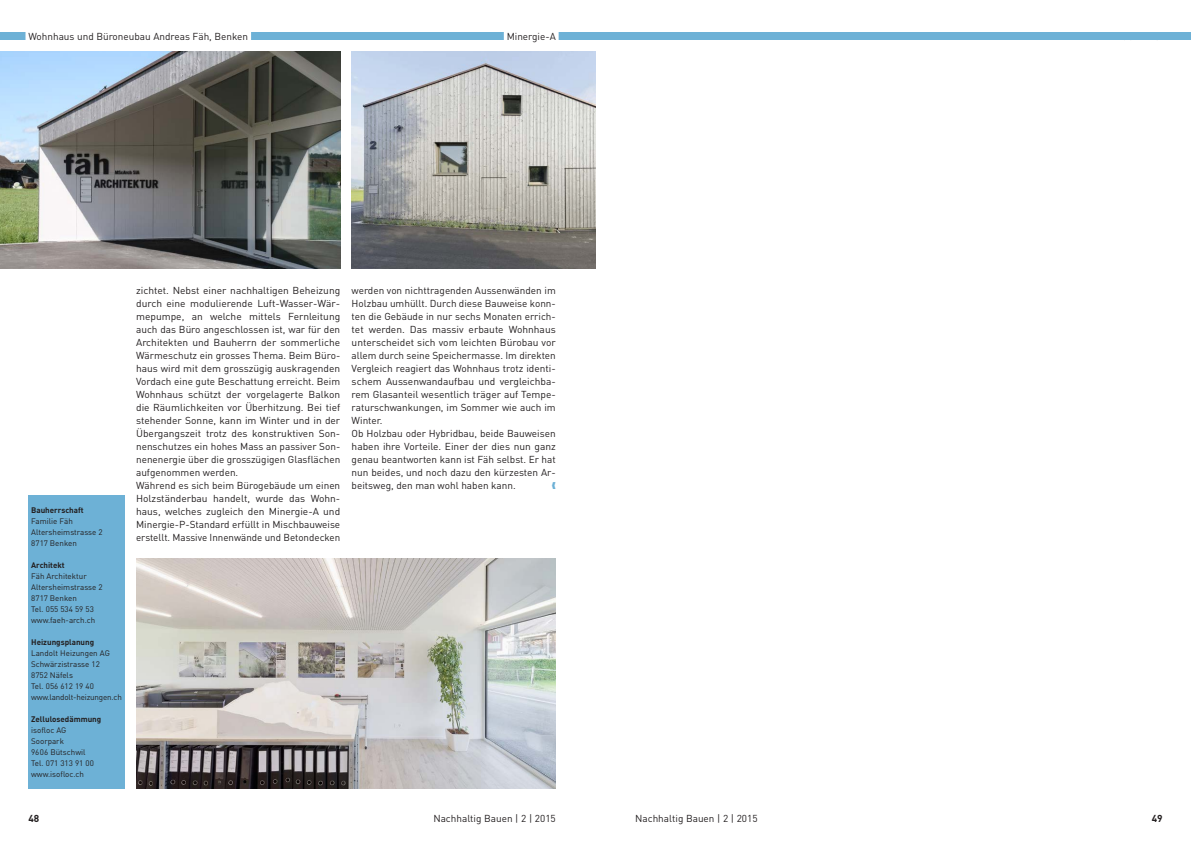
<style>
.page{position:relative;width:1191px;height:842px;background:#fff}
.page>*{position:absolute;margin:0;border:0;box-sizing:border-box;transform-origin:0 0}
.t1{font:10px/13px "DIN";color:#231f20}
.t2{font:700 10px "DIN";color:#231f20}
.t3{font:8px/11px "DIN";color:#231f20}
.t4{font:700 8px "DIN";color:#231f20}
</style>
<div class="page">
<div style="left:0;top:32px;width:1191px;height:8px;background:#6db1d6"></div>
<div style="left:26px;top:30px;width:225px;height:11px;background:#fff"></div>
<img style="left:0;top:51px;width:340px;height:217px">
<img style="left:351px;top:51px;width:244px;height:217px">
<img style="left:136px;top:558px;width:420px;height:230px">
<div style="left:28px;top:495px;width:97px;height:293px;background:#6db1d6"></div>
<div style="left:504px;top:30px;width:54px;height:11px;background:#fff"></div>
<p class="t1" style="left:28px;top:29px;width:221px">Wohnhaus und Büroneubau Andreas Fäh, Benken</p>
<p class="t1" style="left:506px;top:29px;width:51px">Minergie-A</p>
<p class="t4" style="left:31px;top:505px;width:54px">Bauherrschaft</p>
<p class="t3" style="left:31px;top:515px;width:73px">Familie Fäh<br>Altersheimstrasse 2<br>8717 Benken</p>
<p class="t4" style="left:31px;top:560px;width:35px">Architekt</p>
<p class="t3" style="left:31px;top:570px;width:73px">Fäh Architektur<br>Altersheimstrasse 2<br>8717 Benken<br>Tel. 055 534 59 53 www.faeh-arch.ch</p>
<p class="t4" style="left:31px;top:637px;width:65px">Heizungsplanung</p>
<p class="t3" style="left:31px;top:647px;width:92px">Landolt Heizungen AG<br>Schwärzistrasse 12<br>8752 Näfels<br>Tel. 056 612 19 40 www.landolt-heizungen.ch</p>
<p class="t4" style="left:31px;top:714px;width:72px">Zellulosedämmung</p>
<p class="t3" style="left:31px;top:724px;width:64px">isofloc AG<br>Soorpark<br>9606 Bütschwil<br>Tel. 071 313 91 00 www.isofloc.ch</p>
<p class="t1" style="left:136px;top:284px;width:206px">zichtet. Nebst einer nachhaltigen Beheizung durch eine modulierende Luft-Wasser-Wär&shy;mepumpe, an welche mittels Fernleitung auch das Büro angeschlossen ist, war für den Architekten und Bauherrn der sommerliche Wärmeschutz ein grosses Thema. Beim Büro&shy;haus wird mit dem grosszügig auskragenden Vordach eine gute Beschattung erreicht. Beim Wohnhaus schützt der vorgelagerte Balkon die Räumlichkeiten vor Überhitzung. Bei tief stehender Sonne, kann im Winter und in der Übergangszeit trotz des konstruktiven Son&shy;nenschutzes ein hohes Mass an passiver Son&shy;nenenergie über die grosszügigen Glasflächen aufgenommen werden.<br>Während es sich beim Bürogebäude um einen Holzständerbau handelt, wurde das Wohn&shy;haus, welches zugleich den Minergie-A und Minergie-P-Standard erfüllt in Mischbauweise erstellt. Massive Innenwände und Betondecken</p>
<p class="t1" style="left:351px;top:284px;width:206px">werden von nichttragenden Aussenwänden im Holzbau umhüllt. Durch diese Bauweise konn&shy;ten die Gebäude in nur sechs Monaten errich&shy;tet werden. Das massiv erbaute Wohnhaus unterscheidet sich vom leichten Bürobau vor allem durch seine Speichermasse. Im direkten Vergleich reagiert das Wohnhaus trotz identi&shy;schem Aussenwandaufbau und vergleichba&shy;rem Glasanteil wesentlich träger auf Tempe&shy;raturschwankungen, im Sommer wie auch im Winter.<br>Ob Holzbau oder Hybridbau, beide Bauweisen haben ihre Vorteile. Einer der dies nun ganz genau beantworten kann ist Fäh selbst. Er hat nun beides, und noch dazu den kürzesten Ar&shy;beitsweg, den man wohl haben kann.</p>
<p class="t2" style="left:28px;top:812px;width:12px">48</p>
<p class="t1" style="left:433px;top:812px;width:124px">Nachhaltig Bauen | 2 | 2015</p>
<p class="t1" style="left:635px;top:812px;width:124px">Nachhaltig Bauen | 2 | 2015</p>
<p class="t2" style="left:1151px;top:812px;width:12px">49</p>
</div>
